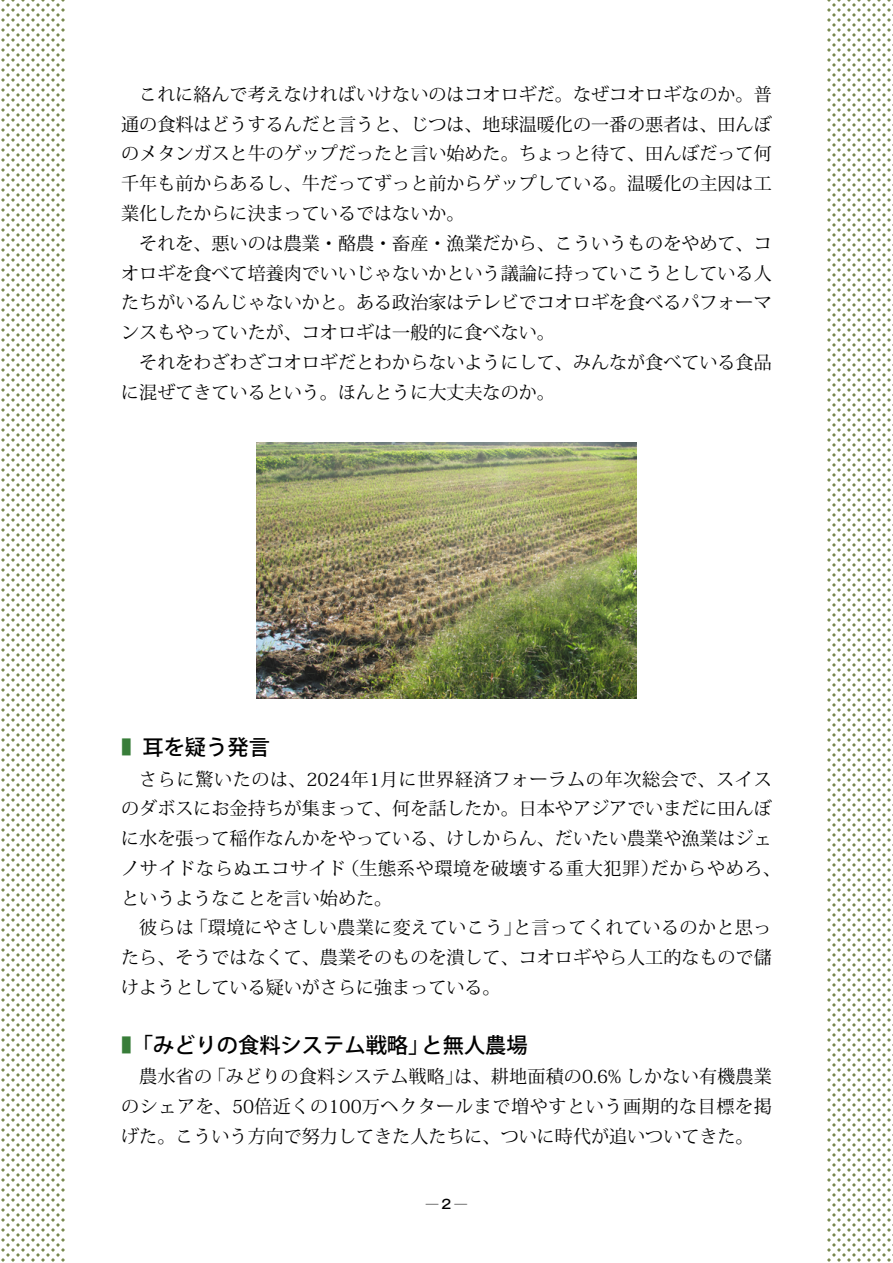
<style>
.page{position:relative;width:893px;height:1263px;background:#fff}
.page>*{position:absolute;margin:0;border:0;box-sizing:border-box;transform-origin:0 0}
.t1{font:500 21.3px "Koz Go Pro";color:#000}
.t2{font:18px/29.7px "Koz Min Pro";color:#000;text-align:justify}
.t3{font:500 12.75px "Gothic MB101 Pro";color:#000}
.s1{color:#387d39}
</style>
<div class="page">
<svg style="left:1px;top:0;width:64px;height:1262px"></svg>
<svg style="left:827px;top:0;width:66px;height:1262px"></svg>
<img style="left:257px;top:442px;width:379px;height:256px">
<p class="t2" style="left:121px;top:79px;width:652px;text-indent:18px">これに絡んで考えなければいけないのはコオロギだ。なぜコオロギなのか。普通の食料はどうするんだと言うと、じつは、地球温暖化の一番の悪者は、田んぼのメタンガスと牛のゲップだったと言い始めた。ちょっと待て、田んぼだって何千年も前からあるし、牛だってずっと前からゲップしている。温暖化の主因は工業化したからに決まっているではないか。</p>
<p class="t2" style="left:121px;top:228px;width:652px;text-indent:18px">それを、悪いのは農業・酪農・畜産・漁業だから、こういうものをやめて、コオロギを食べて培養肉でいいじゃないかという議論に持っていこうとしている人たちがいるんじゃないかと。ある政治家はテレビでコオロギを食べるパフォーマンスもやっていたが、コオロギは一般的に食べない。</p>
<p class="t2" style="left:121px;top:347px;width:652px;text-indent:18px">それをわざわざコオロギだとわからないようにして、みんなが食べている食品に混ぜてきているという。ほんとうに大丈夫なのか。</p>
<p class="t1" style="left:121px;top:734px;width:150px"><span class="s1">■　</span>耳を疑う発言</p>
<p class="t2" style="left:121px;top:763px;width:661px;text-align:left;text-indent:18px">さらに驚いたのは、2024年1月に世界経済フォーラムの年次総会で、スイスのダボスにお金持ちが集まって、何を話したか。日本やアジアでいまだに田んぼに水を張って稲作なんかをやっている、けしからん、だいたい農業や漁業はジェノサイドならぬエコサイド（生態系や環境を破壊する重大犯罪）だからやめろ、というようなことを言い始めた。</p>
<p class="t2" style="left:121px;top:912px;width:652px;text-indent:18px">彼らは「環境にやさしい農業に変えていこう」と言ってくれているのかと思ったら、そうではなくて、農業そのものを潰して、コオロギやら人工的なもので儲けようとしている疑いがさらに強まっている。</p>
<p class="t1" style="left:121px;top:1032px;width:408px"><span class="s1">■　</span>「みどりの食料システム戦略」と無人農場</p>
<p class="t2" style="left:121px;top:1061px;width:652px;text-indent:18px">農水省の「みどりの食料システム戦略」は、耕地面積の0.6% しかない有機農業のシェアを、50倍近くの100万ヘクタールまで増やすという画期的な目標を掲げた。こういう方向で努力してきた人たちに、ついに時代が追いついてきた。</p>
<p class="t3" style="left:426px;top:1194px;width:43px">─2─</p>
</div>
